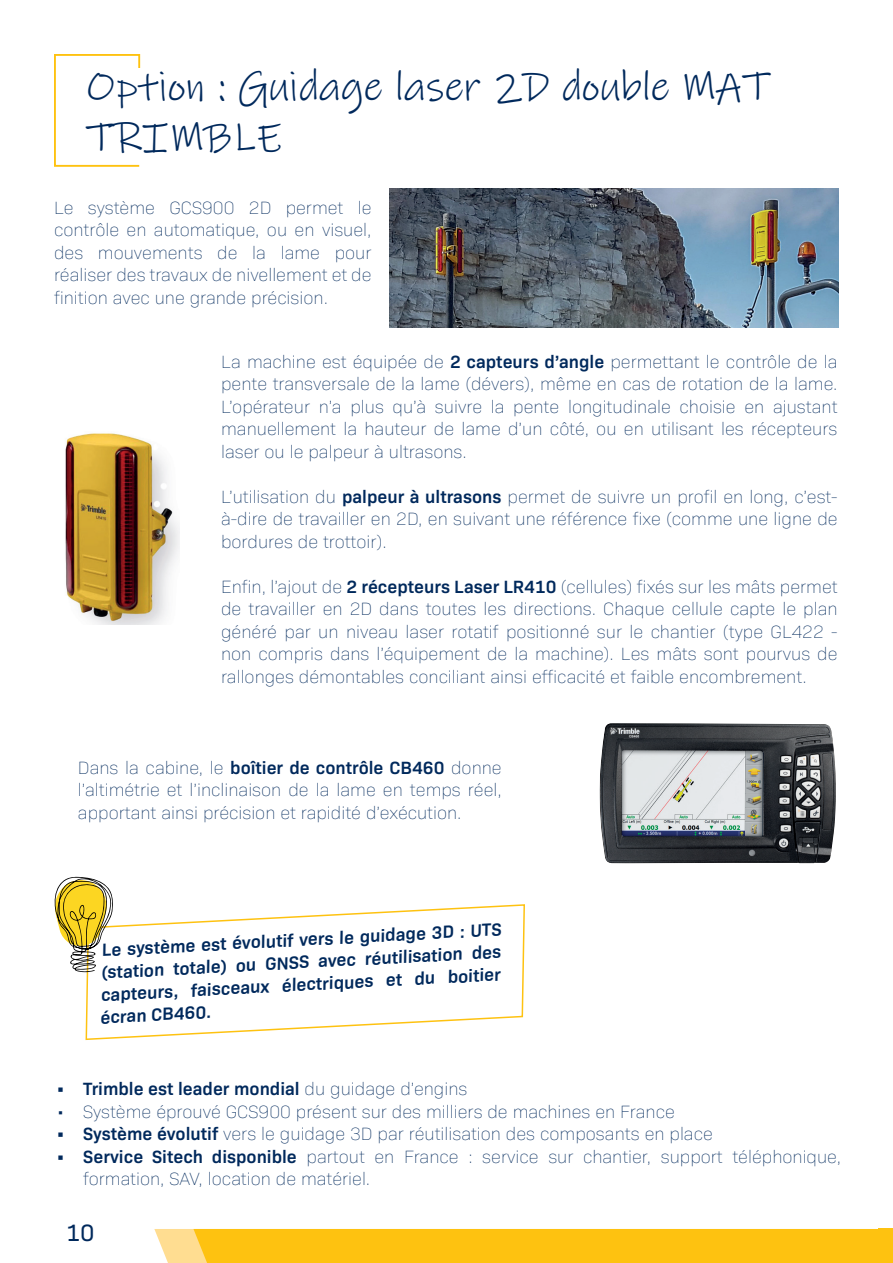
<style>
.page{position:relative;width:893px;height:1263px;background:#fff}
.page>*{position:absolute;margin:0;border:0;box-sizing:border-box;transform-origin:0 0}
.t1{font:42px/50.4px "Ink Free";color:#00295c}
.t2{font:24px "Bio Sans";color:#00295c}
.t3{font:200 18px/22.5px "Bio Sans";color:#00295c;text-align:justify}
.t4{font:600 18px/22.4px "Bio Sans";color:#00295c}
.s1{font-weight:600}
.s2{font-weight:200}
</style>
<div class="page">
<div style="left:154px;top:1229px;width:739px;height:34px;background:#fec210"></div>
<svg style="left:54px;top:54px;width:87px;height:113px"></svg>
<div style="left:83px;top:69px;width:756px;height:86px;background:#fff"></div>
<img style="left:390px;top:188px;width:449px;height:139px">
<svg style="left:85px;top:904px;width:440px;height:136px"></svg>
<svg style="left:54px;top:877px;width:59px;height:95px"></svg>
<img style="left:65px;top:433px;width:114px;height:192px">
<img style="left:600px;top:723px;width:236px;height:140px">
<h1 class="t1" style="left:86px;top:62px;width:687px">Option : Guidage laser 2D double MAT<br>TRIMBLE</h1>
<p class="t3" style="left:54px;top:195px;width:319px">Le système GCS900 2D permet le contrôle en automatique, ou en visuel, des mouvements de la lame pour réaliser des travaux de nivellement et de finition avec une grande précision.</p>
<p class="t3" style="left:221px;top:349px;width:618px">La machine est équipée de <span class="s1">2 capteurs d’angle</span> permettant le contrôle de la pente transversale de la lame (dévers), même en cas de rotation de la lame.<br>L’opérateur n’a plus qu’à suivre la pente longitudinale choisie en ajustant manuellement la hauteur de lame d’un côté, ou en utilisant les récepteurs laser ou le palpeur à ultrasons.</p>
<p class="t3" style="left:221px;top:484px;width:618px">L’utilisation du <span class="s1">palpeur à ultrasons</span> permet de suivre un profil en long, c’est&shy;à-dire de travailler en 2D, en suivant une référence fixe (comme une ligne de bordures de trottoir).</p>
<p class="t3" style="left:221px;top:574px;width:618px">Enfin, l’ajout de <span class="s1">2 récepteurs Laser LR410</span> (cellules) fixés sur les mâts permet de travailler en 2D dans toutes les directions. Chaque cellule capte le plan généré par un niveau laser rotatif positionné sur le chantier (type GL422 - non compris dans l’équipement de la machine). Les mâts sont pourvus de rallonges démontables conciliant ainsi efficacité et faible encombrement.</p>
<p class="t3" style="left:78px;top:755px;width:425px">Dans la cabine, le <span class="s1">boîtier de contrôle CB460</span> donne l’altimétrie et l’inclinaison de la lame en temps réel, apportant ainsi précision et rapidité d’exécution.</p>
<p class="t4" style="left:96px;top:938px;width:406px;rotate:-3deg">Le système est évolutif vers le guidage 3D : UTS (station totale) ou GNSS avec réutilisation des capteurs, faisceaux électriques et du boitier écran CB460.</p>
<p class="t4" style="left:56px;top:1076px;width:413px">• Trimble est leader mondial <span class="s2">du guidage d’engins</span></p>
<p class="t3" style="left:56px;top:1099px;width:620px">• Système éprouvé GCS900 présent sur des milliers de machines en France</p>
<p class="t3" style="left:56px;top:1121px;width:658px"><span class="s1">• Système évolutif</span> vers le guidage 3D par réutilisation des composants en place</p>
<p class="t3" style="left:83px;top:1144px;width:759px;text-indent:-27px"><span class="s1">• Service Sitech disponible</span> partout en France : service sur chantier, support téléphonique, formation, SAV, location de matériel.</p>
<h2 class="t2" style="left:66px;top:1215px;width:30px">10</h2>
</div>
